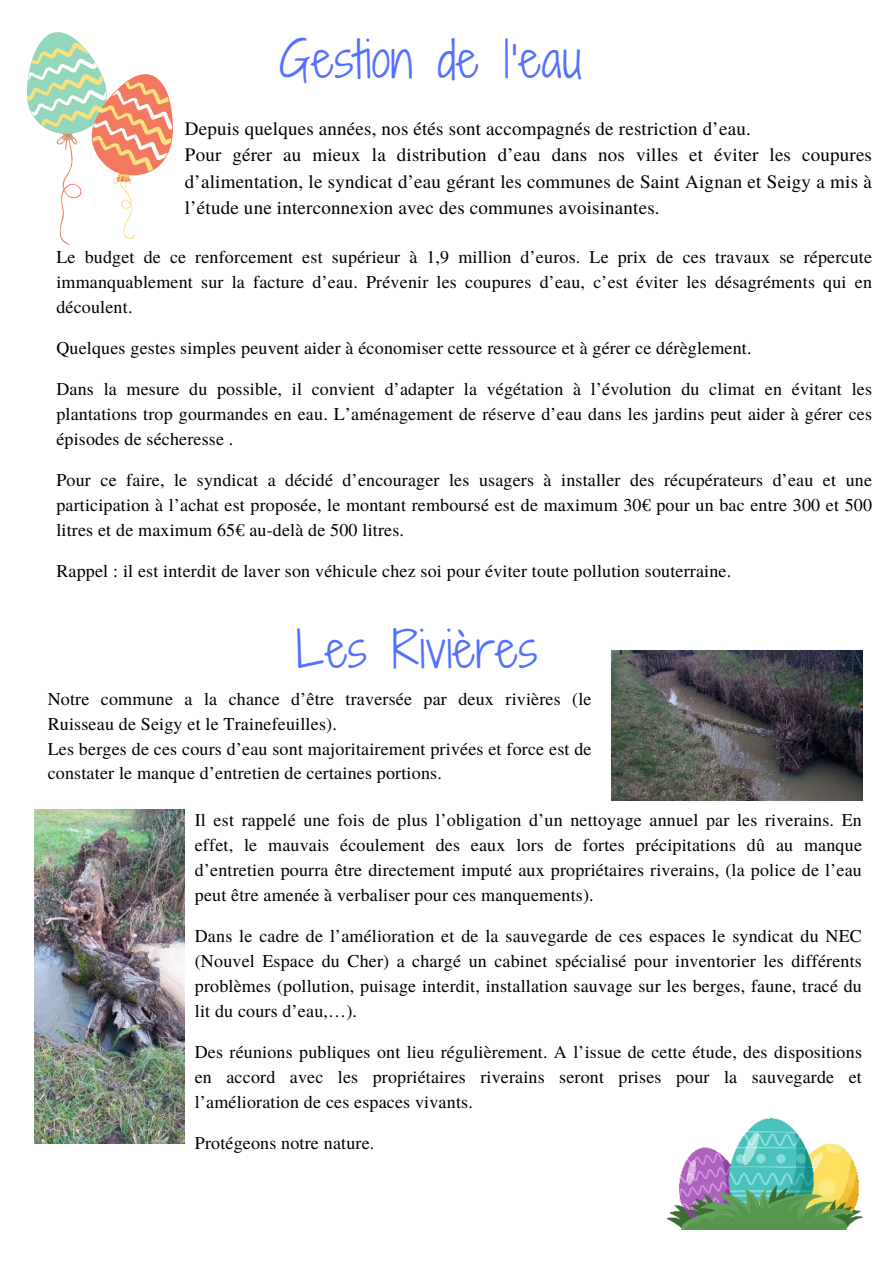
<style>
.page{position:relative;width:893px;height:1264px;background:#fff}
.page>*{position:absolute;margin:0;border:0;box-sizing:border-box;transform-origin:0 0}
.t1{font:48px "Shadows Into Light Two";letter-spacing:.01em;color:#5271ff}
.t2{font:19.05px/26.1px "Te X Gyre Termes";letter-spacing:.01em;color:#000}
.t3{font:18px/25px "Te X Gyre Termes";letter-spacing:.01em;color:#000;text-align:justify}
</style>
<div class="page">
<img style="left:666px;top:1118px;width:196px;height:111px">
<svg style="left:27px;top:32px;width:146px;height:213px"></svg>
<img style="left:35px;top:810px;width:149px;height:333px">
<img style="left:611px;top:650px;width:251px;height:150px">
<h1 class="t1" style="left:279px;top:24px;width:304px">Gestion de l’eau</h1>
<p class="t2" style="left:185px;top:115px;width:688px">Depuis quelques années, nos étés sont accompagnés de restriction d’eau.<br>Pour gérer au mieux la distribution d’eau dans nos villes et éviter les coupures d’alimentation, le syndicat d’eau gérant les communes de Saint Aignan et Seigy a mis à l’étude une interconnexion avec des communes avoisinantes.</p>
<p class="t3" style="left:56px;top:243px;width:817px">Le budget de ce renforcement est supérieur à 1,9 million d’euros. Le prix de ces travaux se répercute immanquablement sur la facture d’eau. Prévenir les coupures d’eau, c’est éviter les désagréments qui en découlent.</p>
<p class="t3" style="left:56px;top:334px;width:696px">Quelques gestes simples peuvent aider à économiser cette ressource et à gérer ce dérèglement.</p>
<p class="t3" style="left:56px;top:375px;width:817px">Dans la mesure du possible, il convient d’adapter la végétation à l’évolution du climat en évitant les plantations trop gourmandes en eau. L’aménagement de réserve d’eau dans les jardins peut aider à gérer ces épisodes de sécheresse .</p>
<p class="t3" style="left:56px;top:466px;width:817px">Pour ce faire, le syndicat a décidé d’encourager les usagers à installer des récupérateurs d’eau et une participation à l’achat est proposée, le montant remboursé est de maximum 30€ pour un bac entre 300 et 500 litres et de maximum 65€ au-delà de 500 litres.</p>
<p class="t3" style="left:56px;top:557px;width:676px">Rappel : il est interdit de laver son véhicule chez soi pour éviter toute pollution souterraine.</p>
<h1 class="t1" style="left:296px;top:614px;width:243px">Les Rivières</h1>
<p class="t3" style="left:48px;top:685px;width:545px;text-align:left">Notre commune a la chance d’être traversée par deux rivières (le Ruisseau de Seigy et le Trainefeuilles).<br>Les berges de ces cours d’eau sont majoritairement privées et force est de constater le manque d’entretien de certaines portions.</p>
<p class="t3" style="left:195px;top:806px;width:668px">Il est rappelé une fois de plus l’obligation d’un nettoyage annuel par les riverains. En effet, le mauvais écoulement des eaux lors de fortes précipitations dû au manque d’entretien pourra être directement imputé aux propriétaires riverains, (la police de l’eau peut être amenée à verbaliser pour ces manquements).</p>
<p class="t3" style="left:195px;top:922px;width:668px">Dans le cadre de l’amélioration et de la sauvegarde de ces espaces le syndicat du NEC (Nouvel Espace du Cher) a chargé un cabinet spécialisé pour inventorier les différents problèmes (pollution, puisage interdit, installation sauvage sur les berges, faune, tracé du lit du cours d’eau,…).</p>
<p class="t3" style="left:195px;top:1038px;width:668px">Des réunions publiques ont lieu régulièrement. A l’issue de cette étude, des dispositions en accord avec les propriétaires riverains seront prises pour la sauvegarde et l’amélioration de ces espaces vivants.</p>
<p class="t3" style="left:195px;top:1129px;width:181px">Protégeons notre nature.</p>
</div>
